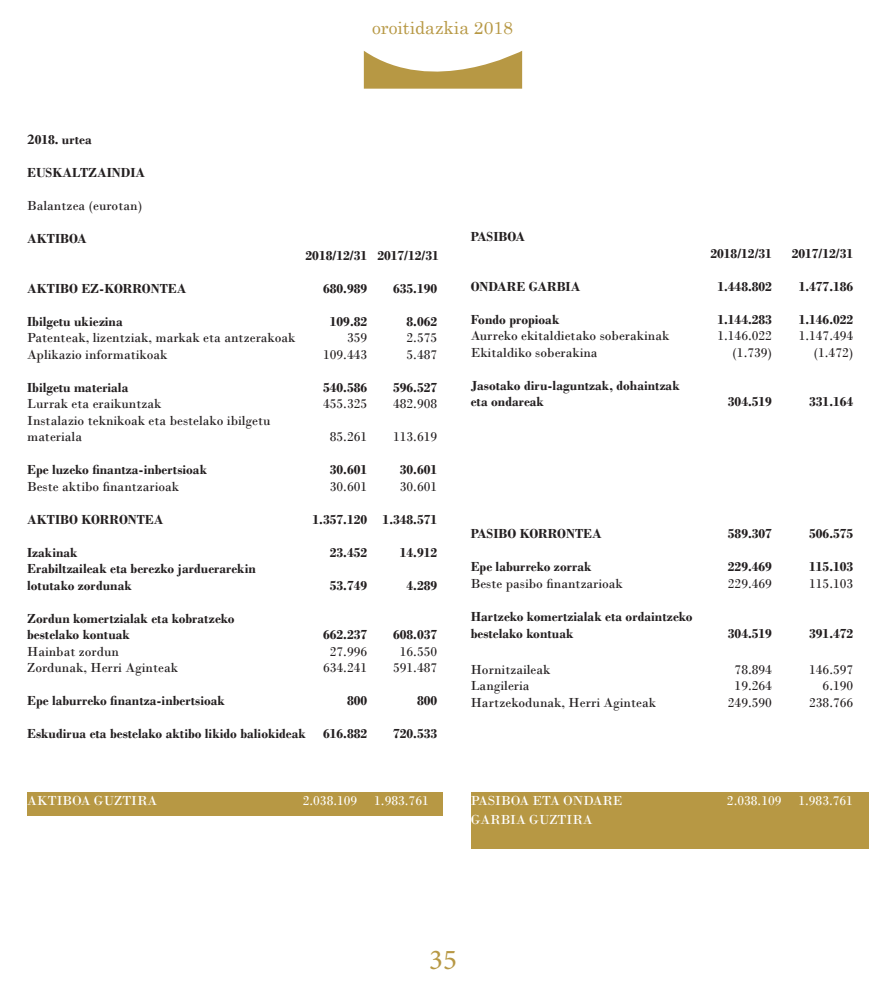
<style>
.page{position:relative;width:886px;height:993px;background:#fff}
.page>*{position:absolute;margin:0;border:0;box-sizing:border-box;transform-origin:0 0}
.t1{font:28.75px "Minion Pro";color:#b79844}
.t2{font:17.5px "Century";color:#b79844}
.t3{font:700 13.75px "Bodoni";color:#231f20}
.t4{font:13.75px "Bodoni";color:#231f20}
.t5{font:13.75px "Bodoni";color:#fff}
.s1{font-family:"Minion Pro";font-size:15px}
</style>
<div class="page">
<svg style="left:364px;top:51px;width:158px;height:38px"></svg>
<div style="left:27px;top:792px;width:416px;height:24px;background:#b79844"></div>
<div style="left:471px;top:792px;width:397px;height:57px;background:#b79844"></div>
<p class="t3" style="left:27px;top:131px;width:66px"><span class="s1">2</span>018. urtea</p>
<p class="t3" style="left:27px;top:164px;width:119px">EUSKALTZAINDIA</p>
<p class="t4" style="left:27px;top:197px;width:116px">Balantzea (eurotan)</p>
<p class="t3" style="left:27px;top:230px;width:61px">AKTIBOA</p>
<p class="t2" style="left:372px;top:13px;width:142px">oroitidazkia 2018</p>
<p class="t3" style="left:306px;top:247px;width:135px">2018/12/31 2017/12/31</p>
<p class="t3" style="left:471px;top:228px;width:56px">PASIBOA</p>
<p class="t3" style="left:710px;top:245px;width:63px">2018/12/31</p>
<p class="t3" style="left:792px;top:245px;width:63px">2017/12/31</p>
<p class="t3" style="left:27px;top:280px;width:161px">AKTIBO EZ-KORRONTEA</p>
<p class="t3" style="left:323px;top:280px;width:46px">680.989</p>
<p class="t3" style="left:393px;top:280px;width:46px">635.190</p>
<p class="t3" style="left:27px;top:313px;width:97px">Ibilgetu ukiezina</p>
<p class="t3" style="left:330px;top:313px;width:39px">109.82</p>
<p class="t3" style="left:406px;top:313px;width:32px">8.062</p>
<p class="t4" style="left:27px;top:329px;width:270px">Patenteak, lizentziak, markak eta antzerakoak</p>
<p class="t4" style="left:347px;top:329px;width:22px">359</p>
<p class="t4" style="left:406px;top:329px;width:32px">2.575</p>
<p class="t4" style="left:27px;top:346px;width:142px">Aplikazio informatikoak</p>
<p class="t4" style="left:323px;top:346px;width:46px">109.443</p>
<p class="t4" style="left:406px;top:346px;width:32px">5.487</p>
<p class="t3" style="left:27px;top:379px;width:103px">Ibilgetu materiala</p>
<p class="t3" style="left:323px;top:379px;width:46px">540.586</p>
<p class="t3" style="left:393px;top:379px;width:46px">596.527</p>
<p class="t4" style="left:27px;top:395px;width:136px">Lurrak eta eraikuntzak</p>
<p class="t4" style="left:323px;top:395px;width:46px">455.325</p>
<p class="t4" style="left:393px;top:395px;width:46px">482.908</p>
<p class="t4" style="left:27px;top:412px;width:245px">Instalazio teknikoak eta bestelako ibilgetu</p>
<p class="t4" style="left:27px;top:428px;width:56px">materiala</p>
<p class="t4" style="left:330px;top:428px;width:39px">85.261</p>
<p class="t4" style="left:393px;top:428px;width:46px">113.619</p>
<p class="t3" style="left:27px;top:461px;width:181px">Epe luzeko finantza-inbertsioak</p>
<p class="t3" style="left:330px;top:461px;width:39px">30.601</p>
<p class="t3" style="left:400px;top:461px;width:39px">30.601</p>
<p class="t4" style="left:27px;top:478px;width:154px">Beste aktibo finantzarioak</p>
<p class="t4" style="left:330px;top:478px;width:39px">30.601</p>
<p class="t4" style="left:400px;top:478px;width:39px">30.601</p>
<p class="t3" style="left:27px;top:511px;width:138px">AKTIBO KORRONTEA</p>
<p class="t3" style="left:313px;top:511px;width:126px">1.357.120 1.348.571</p>
<p class="t3" style="left:27px;top:544px;width:52px">Izakinak</p>
<p class="t3" style="left:330px;top:544px;width:39px">23.452</p>
<p class="t3" style="left:400px;top:544px;width:39px">14.912</p>
<p class="t3" style="left:27px;top:560px;width:230px">Erabiltzaileak eta berezko jarduerarekin</p>
<p class="t3" style="left:27px;top:577px;width:106px">lotutako zordunak</p>
<p class="t3" style="left:330px;top:577px;width:39px">53.749</p>
<p class="t3" style="left:406px;top:577px;width:32px">4.289</p>
<p class="t3" style="left:27px;top:610px;width:209px">Zordun komertzialak eta kobratzeko</p>
<p class="t3" style="left:27px;top:626px;width:104px">bestelako kontuak</p>
<p class="t3" style="left:323px;top:626px;width:46px">662.237</p>
<p class="t3" style="left:393px;top:626px;width:46px">608.037</p>
<p class="t4" style="left:27px;top:643px;width:93px">Hainbat zordun</p>
<p class="t4" style="left:330px;top:643px;width:39px">27.996</p>
<p class="t4" style="left:400px;top:643px;width:39px">16.550</p>
<p class="t4" style="left:27px;top:659px;width:152px">Zordunak, Herri Aginteak</p>
<p class="t4" style="left:323px;top:659px;width:46px">634.241</p>
<p class="t4" style="left:393px;top:659px;width:46px">591.487</p>
<p class="t3" style="left:27px;top:692px;width:199px">Epe laburreko finantza-inbertsioak</p>
<p class="t3" style="left:347px;top:692px;width:22px">800</p>
<p class="t3" style="left:417px;top:692px;width:22px">800</p>
<p class="t3" style="left:27px;top:725px;width:341px">Eskudirua eta bestelako aktibo likido baliokideak 616.882</p>
<p class="t3" style="left:393px;top:725px;width:46px">720.533</p>
<p class="t3" style="left:471px;top:278px;width:111px">ONDARE GARBIA</p>
<p class="t3" style="left:717px;top:278px;width:56px">1.448.802</p>
<p class="t3" style="left:799px;top:278px;width:56px">1.477.186</p>
<p class="t3" style="left:471px;top:311px;width:90px">Fondo propioak</p>
<p class="t3" style="left:717px;top:311px;width:56px">1.144.283</p>
<p class="t3" style="left:799px;top:311px;width:56px">1.146.022</p>
<p class="t4" style="left:471px;top:327px;width:200px">Aurreko ekitaldietako soberakinak</p>
<p class="t4" style="left:717px;top:327px;width:56px">1.146.022</p>
<p class="t4" style="left:799px;top:327px;width:56px">1.147.494</p>
<p class="t4" style="left:471px;top:344px;width:128px">Ekitaldiko soberakina</p>
<p class="t4" style="left:732px;top:344px;width:41px">(1.739)</p>
<p class="t4" style="left:814px;top:344px;width:41px">(1.472)</p>
<p class="t3" style="left:471px;top:377px;width:211px">Jasotako diru-laguntzak, dohaintzak</p>
<p class="t3" style="left:471px;top:393px;width:75px">eta ondareak</p>
<p class="t3" style="left:728px;top:393px;width:46px">304.519</p>
<p class="t3" style="left:809px;top:393px;width:46px">331.164</p>
<p class="t3" style="left:471px;top:525px;width:132px">PASIBO KORRONTEA</p>
<p class="t3" style="left:728px;top:525px;width:46px">589.307</p>
<p class="t3" style="left:809px;top:525px;width:46px">506.575</p>
<p class="t3" style="left:471px;top:558px;width:122px">Epe laburreko zorrak</p>
<p class="t3" style="left:728px;top:558px;width:46px">229.469</p>
<p class="t3" style="left:809px;top:558px;width:46px">115.103</p>
<p class="t4" style="left:471px;top:575px;width:154px">Beste pasibo finantzarioak</p>
<p class="t4" style="left:728px;top:575px;width:46px">229.469</p>
<p class="t4" style="left:809px;top:575px;width:46px">115.103</p>
<p class="t3" style="left:471px;top:608px;width:223px">Hartzeko komertzialak eta ordaintzeko</p>
<p class="t3" style="left:471px;top:624px;width:104px">bestelako kontuak</p>
<p class="t3" style="left:728px;top:624px;width:46px">304.519</p>
<p class="t3" style="left:809px;top:624px;width:46px">391.472</p>
<p class="t4" style="left:471px;top:660px;width:81px">Hornitzaileak</p>
<p class="t4" style="left:734px;top:660px;width:39px">78.894</p>
<p class="t4" style="left:809px;top:660px;width:46px">146.597</p>
<p class="t4" style="left:471px;top:677px;width:60px">Langileria</p>
<p class="t4" style="left:734px;top:677px;width:39px">19.264</p>
<p class="t4" style="left:822px;top:677px;width:32px">6.190</p>
<p class="t4" style="left:471px;top:693px;width:187px">Hartzekodunak, Herri Aginteak</p>
<p class="t4" style="left:728px;top:693px;width:46px">249.590</p>
<p class="t4" style="left:809px;top:693px;width:46px">238.766</p>
<p class="t5" style="left:27px;top:792px;width:132px">AKTIBOA GUZTIRA</p>
<p class="t5" style="left:303px;top:792px;width:128px">2.038.109 1.983.761</p>
<p class="t5" style="left:471px;top:792px;width:153px">PASIBOA ETA ONDARE</p>
<p class="t5" style="left:727px;top:792px;width:128px">2.038.109 1.983.761</p>
<p class="t5" style="left:471px;top:810px;width:123px">GARBIA GUZTIRA</p>
<p class="t1" style="left:429px;top:940px;width:29px">35</p>
</div>
